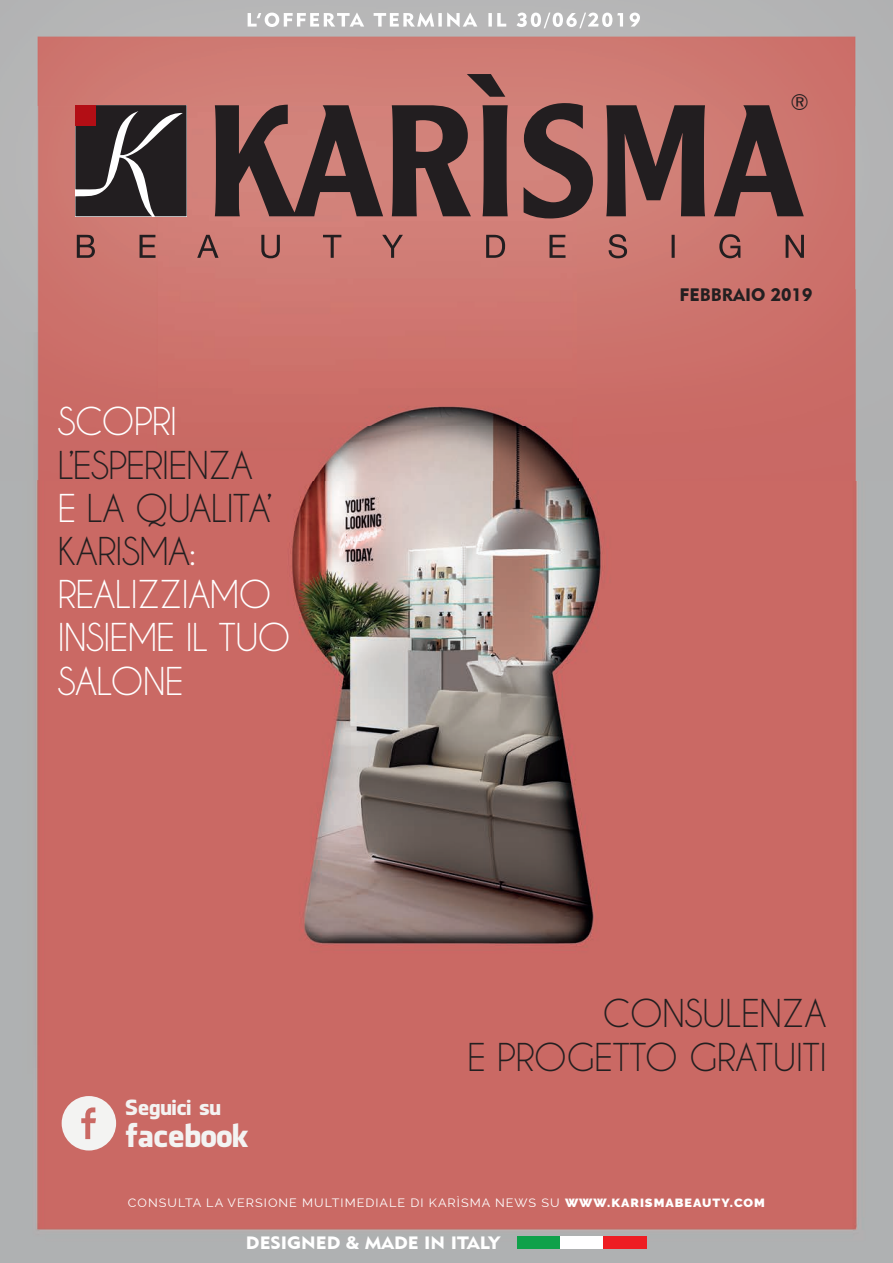
<style>
.page{position:relative;width:893px;height:1263px;background:#fff}
.page>*{position:absolute;margin:0;border:0;box-sizing:border-box;transform-origin:0 0}
.t1{font:36px/43.2px "Caviar Dreams";letter-spacing:-.03em;color:#fff}
.t2{font:36px/43.2px "Caviar Dreams";letter-spacing:-.02em;color:#231f20;text-align:right}
.t3{font:30.6px "Facebook Letter Faces";color:#f3f3f2}
.t4{font:22.2px "Futura BT";color:#231f20}
.t5{font:20.55px "Facebook Letter Faces";color:#f3f3f2}
.t6{font:18px "Geometric 415 BT Black A";color:#231f20}
.t7{font:17.85px "Geometric 415 BT Black A";color:#fff;scale:1.06 1}
.t8{font:11.85px "Raleway";letter-spacing:.08em;color:#fff;scale:1.06 1}
.s1{color:#231f20}
.s2{font-weight:900}
</style>
<div class="page">
<img style="left:0;top:480px;width:893px;height:783px">
<img style="left:0;top:0;width:893px;height:106px">
<img style="left:0;top:106px;width:105px;height:374px">
<img style="left:158px;top:106px;width:735px;height:374px">
<img style="left:105px;top:258px;width:53px;height:222px">
<img style="left:248px;top:13px;width:392px;height:15px">
<svg style="left:75px;top:74px;width:729px;height:184px;background:#925d59"></svg>
<div style="left:75px;top:105px;width:20px;height:20px;background:#b30e15"></div>
<div style="left:517px;top:1236px;width:44px;height:13px;background:#0fa14a"></div>
<div style="left:561px;top:1236px;width:43px;height:13px;background:#fff"></div>
<div style="left:604px;top:1236px;width:43px;height:13px;background:#ee1d23"></div>
<svg style="left:62px;top:1096px;width:54px;height:54px"></svg>
<h3 class="t4" style="left:791px;top:88px;width:20px">®</h3>
<h1 class="t1" style="left:57px;top:399px;width:122px">SCOPRI</h1>
<h1 class="t1" style="left:57px;top:443px;width:235px"><span class="s1">L’ESPERIENZA<br></span>E <span class="s1">LA QUALITA’<br>KARISMA</span>:<br>REALIZZIAMO<br>INSIEME IL TUO<br>SALONE</h1>
<h3 class="t5" style="left:125px;top:1095px;width:97px">Seguici su</h3>
<h2 class="t3" style="left:125px;top:1117px;width:125px">facebook</h2>
<h3 class="t6" style="left:679px;top:284px;width:134px">FEBBRAIO 2019</h3>
<h1 class="t2" style="left:467px;top:991px;width:361px">CONSULENZA<br>E PROGETTO GRATUITI</h1>
<p class="t8" style="left:128px;top:1196px;width:602px">CONSULTA LA VERSIONE MULTIMEDIALE DI KARÌSMA NEWS SU <span class="s2">WWW.KARISMABEAUTY.COM</span></p>
<h3 class="t7" style="left:246px;top:1232px;width:241px">DESIGNED &amp; MADE IN ITALY</h3>
</div>
